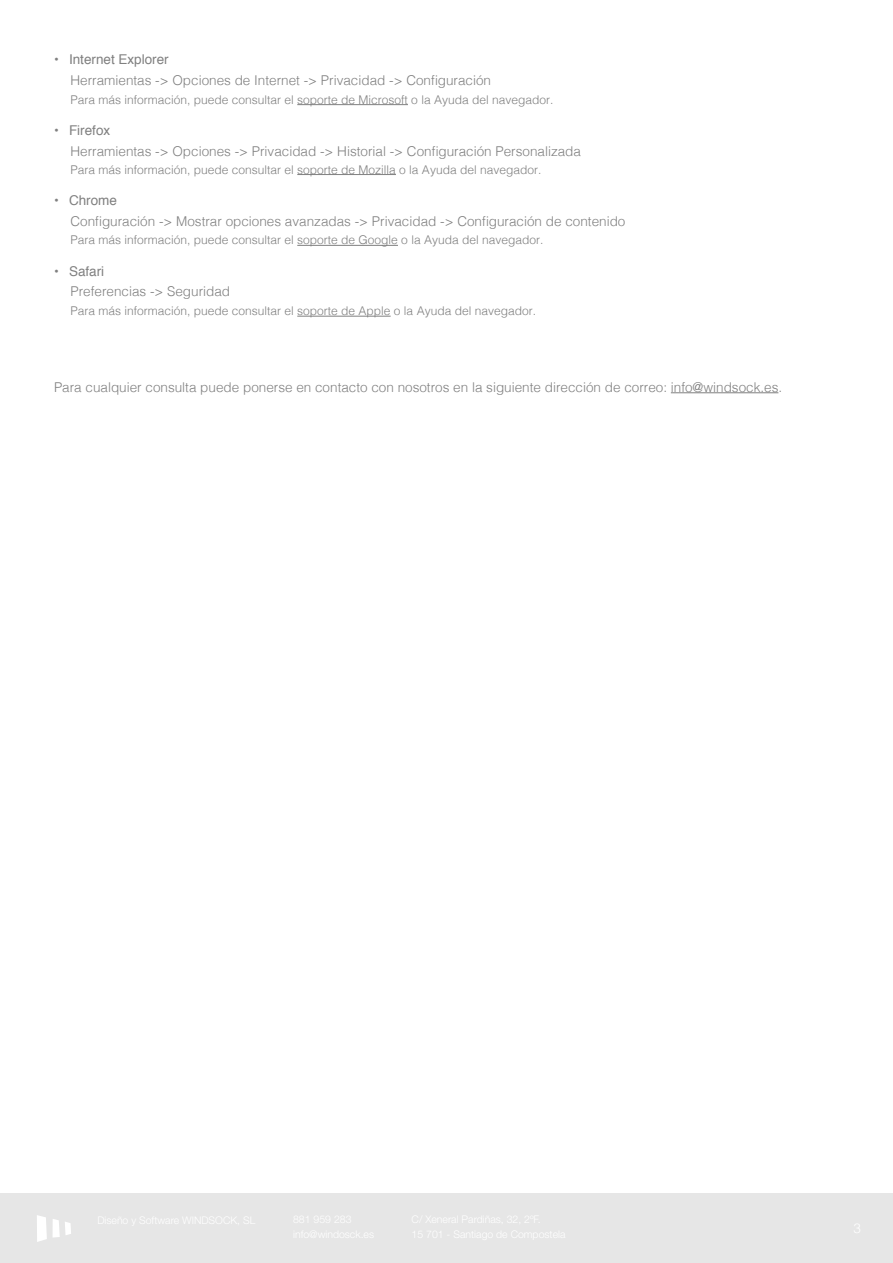
<style>
.page{position:relative;width:893px;height:1263px;background:#fff}
.page>*{position:absolute;margin:0;border:0;box-sizing:border-box;transform-origin:0 0}
.t1{font:300 13.5px "Helvetica";color:#808080}
.t2{font:13.5px "Helvetica";color:#808080}
.t3{font:300 12px "Helvetica";color:#808080}
</style>
<div class="page">
<hr style="left:297px;top:104px;width:111px;height:1px;background:#808080">
<hr style="left:297px;top:174px;width:99px;height:1px;background:#808080">
<hr style="left:297px;top:245px;width:101px;height:1px;background:#808080">
<hr style="left:297px;top:316px;width:94px;height:1px;background:#808080">
<hr style="left:671px;top:392px;width:107px;height:1px;background:#808080">
<div style="left:824px;top:1194px;width:69px;height:69px;background:#e6e6e6"></div>
<div style="left:0;top:1194px;width:823px;height:69px;background:#e6e6e6"></div>
<svg style="left:37px;top:1215px;width:10px;height:27px"></svg>
<svg style="left:53px;top:1219px;width:18px;height:18px"></svg>
<p class="t2" style="left:54px;top:49px;width:116px">• Internet Explorer</p>
<p class="t1" style="left:70px;top:69px;width:422px">Herramientas -&gt; Opciones de Internet -&gt; Privacidad -&gt; Configuración</p>
<p class="t3" style="left:70px;top:89px;width:484px">Para más información, puede consultar el soporte de Microsoft o la Ayuda del navegador.</p>
<p class="t2" style="left:54px;top:120px;width:58px">• Firefox</p>
<p class="t1" style="left:70px;top:139px;width:512px">Herramientas -&gt; Opciones -&gt; Privacidad -&gt; Historial -&gt; Configuración Personalizada</p>
<p class="t3" style="left:70px;top:159px;width:472px">Para más información, puede consultar el soporte de Mozilla o la Ayuda del navegador.</p>
<p class="t2" style="left:54px;top:190px;width:65px">• Chrome</p>
<p class="t1" style="left:70px;top:209px;width:556px">Configuración -&gt; Mostrar opciones avanzadas -&gt; Privacidad -&gt; Configuración de contenido</p>
<p class="t3" style="left:70px;top:230px;width:474px">Para más información, puede consultar el soporte de Google o la Ayuda del navegador.</p>
<p class="t2" style="left:54px;top:260px;width:52px">• Safari</p>
<p class="t1" style="left:70px;top:280px;width:161px">Preferencias -&gt; Seguridad</p>
<p class="t3" style="left:70px;top:301px;width:467px">Para más información, puede consultar el soporte de Apple o la Ayuda del navegador.</p>
<p class="t1" style="left:54px;top:375px;width:730px">Para cualquier consulta puede ponerse en contacto con nosotros en la siguiente dirección de correo: info@windsock.es.</p>
</div>
